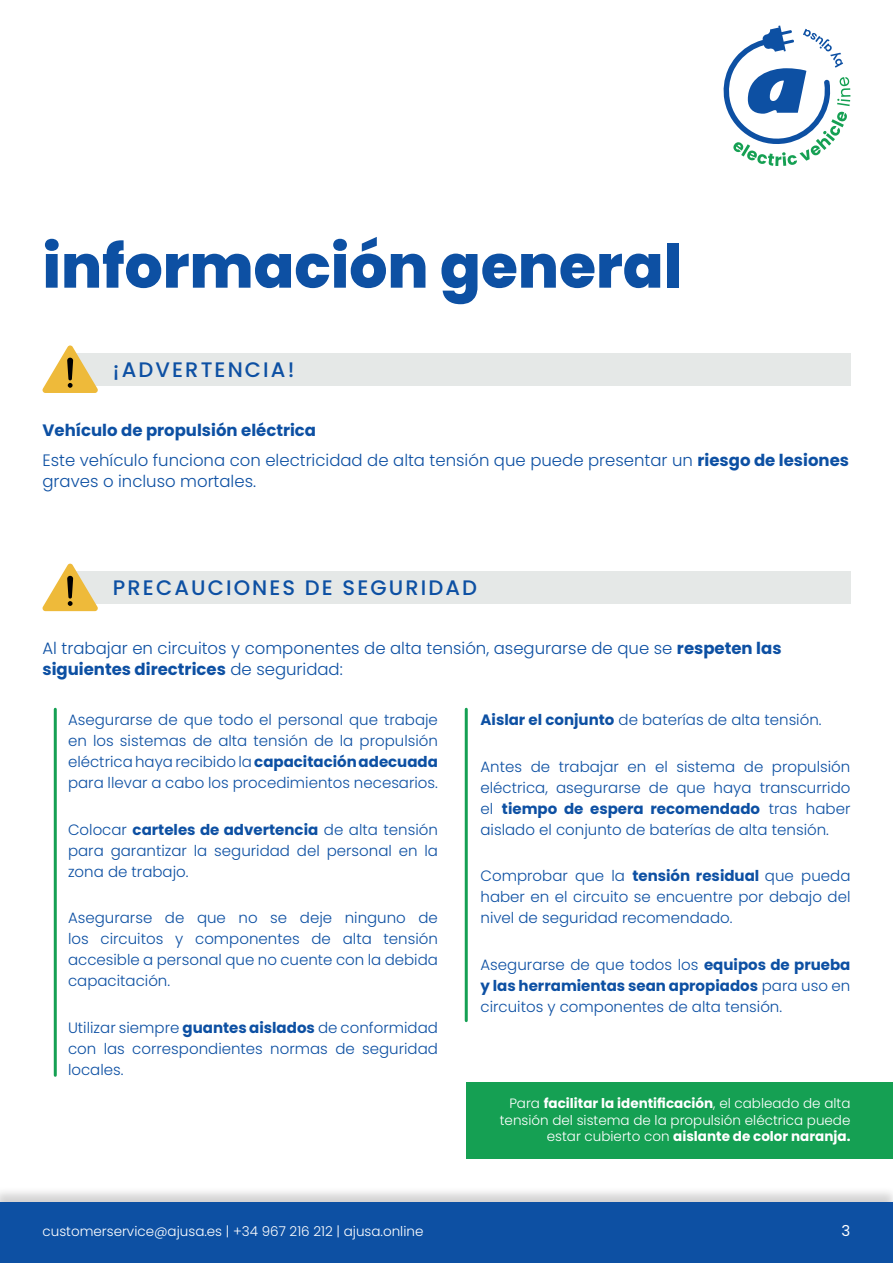
<style>
.page{position:relative;width:893px;height:1263px;background:#fff}
.page>*{position:absolute;margin:0;border:0;box-sizing:border-box;transform-origin:0 0}
.t1{font:800 60px "Poppins";color:#0d50a3}
.t2{font:500 21px "Poppins";letter-spacing:.1em;color:#0d50a3}
.t3{font:300 16.5px/29.5px "Poppins";color:#0d50a3}
.t4{font:300 15px/21px "Poppins";color:#0d50a3;text-align:justify}
.t5{font:15px "Poppins";color:#fff}
.t6{font:300 13.5px/16.5px "Poppins";color:#fff;text-align:right}
.s1{font-weight:700}
</style>
<div class="page">
<div style="left:0;top:1186px;width:893px;height:77px;background:#231f20;opacity:.2"></div>
<div style="left:0;top:1203px;width:893px;height:60px;background:#0d50a3"></div>
<svg style="left:723px;top:26px;width:127px;height:140px"></svg>
<div style="left:73px;top:353px;width:777px;height:33px;background:#e5e8e7"></div>
<div style="left:73px;top:571px;width:777px;height:33px;background:#e5e8e7"></div>
<svg style="left:42px;top:345px;width:56px;height:48px"></svg>
<svg style="left:42px;top:563px;width:56px;height:48px"></svg>
<hr style="left:54px;top:709px;width:3px;height:366px;background:#15a053">
<hr style="left:465px;top:709px;width:3px;height:312px;background:#15a053">
<div style="left:466px;top:1082px;width:427px;height:77px;background:#15a053"></div>
<h1 class="t1" style="left:43px;top:232px;width:641px">información general</h1>
<h2 class="t2" style="left:113px;top:358px;width:183px">¡ADVERTENCIA!</h2>
<p class="t3" style="left:43px;top:416px;width:808px"><span class="s1">Vehículo de propulsión eléctrica<br></span>Este vehículo funciona con electricidad de alta tensión que puede presentar un <span class="s1">riesgo de lesiones</span></p>
<p class="t3" style="left:43px;top:466px;width:215px">graves o incluso mortales.</p>
<h2 class="t2" style="left:113px;top:576px;width:366px">PRECAUCIONES DE SEGURIDAD</h2>
<p class="t3" style="left:43px;top:638px;width:740px;line-height:21px">Al trabajar en circuitos y componentes de alta tensión, asegurarse de que se <span class="s1">respeten las siguientes directrices</span> de seguridad:</p>
<p class="t4" style="left:68px;top:709px;width:371px">Asegurarse de que todo el personal que trabaje en los sistemas de alta tensión de la propulsión eléctrica haya recibido la <span class="s1">capacitación adecuada </span>para llevar a cabo los procedimientos necesarios.</p>
<p class="t4" style="left:68px;top:819px;width:371px">Colocar <span class="s1">carteles de advertencia</span> de alta tensión para garantizar la seguridad del personal en la zona de trabajo.</p>
<p class="t4" style="left:68px;top:907px;width:371px">Asegurarse de que no se deje ninguno de los circuitos y componentes de alta tensión accesible a personal que no cuente con la debida capacitación.</p>
<p class="t4" style="left:68px;top:1017px;width:371px">Utilizar siempre <span class="s1">guantes aislados</span> de conformidad con las correspondientes normas de seguridad locales.</p>
<p class="t4" style="left:480px;top:709px;width:343px"><span class="s1">Aislar el conjunto</span> de baterías de alta tensión.</p>
<p class="t4" style="left:480px;top:756px;width:371px">Antes de trabajar en el sistema de propulsión eléctrica, asegurarse de que haya transcurrido el <span class="s1">tiempo de espera recomendado</span> tras haber aislado el conjunto de baterías de alta tensión.</p>
<p class="t4" style="left:480px;top:865px;width:371px">Comprobar que la <span class="s1">tensión residual</span> que pueda haber en el circuito se encuentre por debajo del nivel de seguridad recomendado.</p>
<p class="t4" style="left:480px;top:954px;width:371px">Asegurarse de que todos los <span class="s1">equipos de prueba y las herramientas sean apropiados</span> para uso en circuitos y componentes de alta tensión.</p>
<p class="t6" style="left:500px;top:1095px;width:352px">Para <span class="s1">facilitar la identificación</span>, el cableado de alta tensión del sistema de la propulsión eléctrica puede estar cubierto con <span class="s1">aislante de color naranja.</span></p>
<p class="t6" style="left:43px;top:1223px;width:382px">customerservice@ajusa.es | +34 967 216 212 | ajusa.online</p>
<p class="t5" style="left:842px;top:1222px;width:10px">3</p>
</div>
